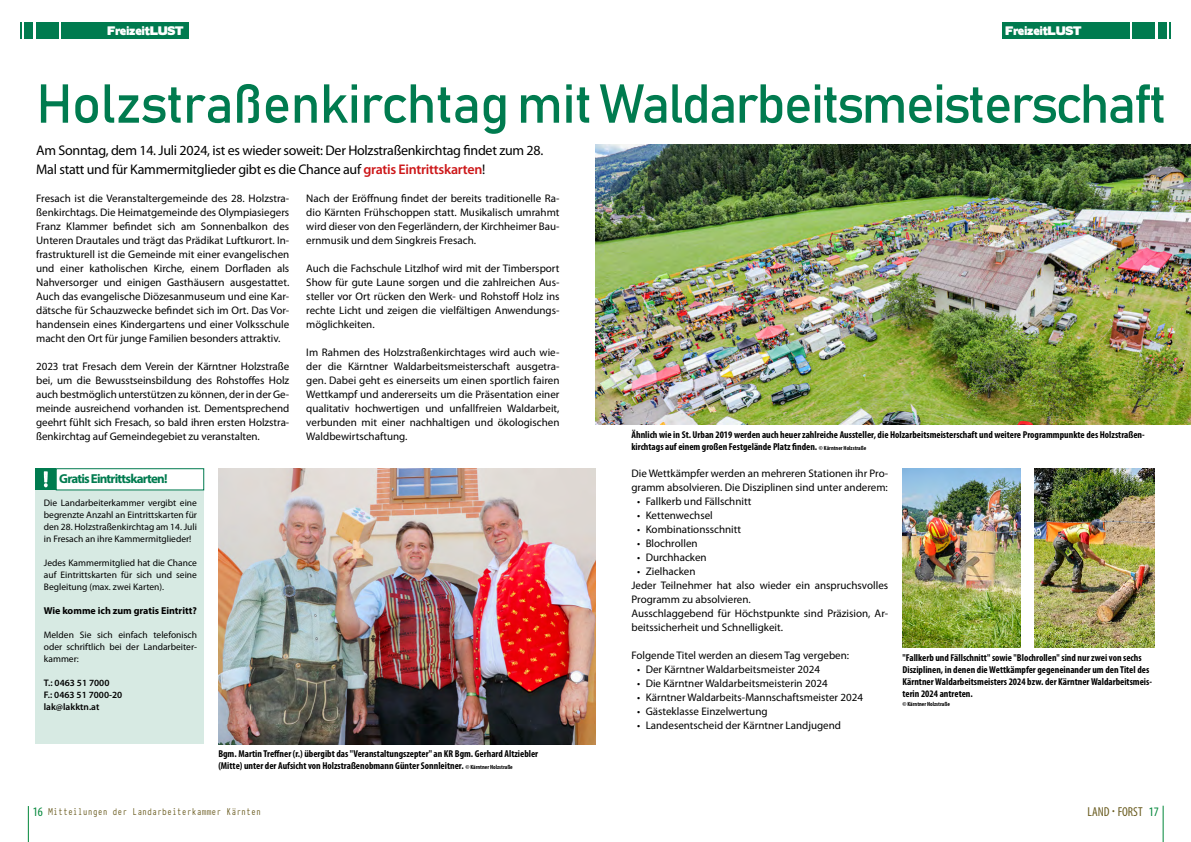
<style>
.page{position:relative;width:1191px;height:842px;background:#fff}
.page>*{position:absolute;margin:0;border:0;box-sizing:border-box;transform-origin:0 0}
.t1{font:54px "Bahnschrift";letter-spacing:-.04em;color:#007b4f}
.t2{font:14px/19px "Myriad Pro";letter-spacing:-.02em;color:#000}
.t3{font:700 13px "Myriad Pro";letter-spacing:-.06em;color:#007b4f}
.t4{font:condensed 13px "Myriad Pro";color:#6a5c20}
.t5{font:11px/14px "Myriad Pro";color:#000;text-align:justify}
.t6{font:11px "Typewriter Condensed";color:#6a5c20}
.t7{font:11px "Boris Black Bloxx";color:#fff}
.t8{font:700 condensed 10px/12px "Myriad Pro";color:#000}
.t9{font:700 10px "Myriad Pro";color:#000}
.t10{font:9.5px/12px "Myriad Pro";color:#000;text-align:justify}
.t11{font:600 9.5px/12px "Myriad Pro";color:#000}
.t12{font:700 condensed 6px "Myriad Pro";color:#000}
.s1{font-weight:600;color:#cd1719}
.s2{font-size:6px}
.s3{font-family:"Myriad Pro";font-stretch:condensed;font-size:13px;color:#008639}
.s4{color:#008639}
</style>
<div class="page">
<div style="left:1002px;top:22px;width:127px;height:17px;background:#007b4f"></div>
<div style="left:1132px;top:22px;width:23px;height:17px;background:#007b4f"></div>
<div style="left:1157px;top:22px;width:9px;height:17px;background:#007b4f"></div>
<svg style="left:1169px;top:22px;width:2px;height:17px"></svg>
<hr style="left:1162px;top:806px;width:1px;height:36px;background:#008639">
<div style="left:61px;top:22px;width:128px;height:17px;background:#007b4f"></div>
<div style="left:36px;top:22px;width:23px;height:17px;background:#007b4f"></div>
<div style="left:24px;top:22px;width:9px;height:17px;background:#007b4f"></div>
<svg style="left:20px;top:22px;width:2px;height:17px"></svg>
<hr style="left:28px;top:806px;width:1px;height:36px;background:#008639">
<img style="left:218px;top:469px;width:377px;height:275px">
<img style="left:595px;top:144px;width:596px;height:280px">
<div style="left:36px;top:490px;width:168px;height:254px;background:#d7eae3"></div>
<div style="left:36px;top:468px;width:20px;height:22px;background:#007b4f"></div>
<svg style="left:44px;top:471px;width:4px;height:16px"></svg>
<img style="left:902px;top:469px;width:118px;height:179px">
<img style="left:1034px;top:469px;width:121px;height:179px">
<div style="left:56px;top:468px;width:148px;height:22px;border:1px solid #007b4f"></div>
<p class="t7" style="left:107px;top:22px;width:78px">FreizeitLUST</p>
<p class="t7" style="left:1005px;top:22px;width:78px">FreizeitLUST</p>
<h1 class="t1" style="left:36px;top:70px;width:1132px">Holzstraßenkirchtag mit Waldarbeitsmeisterschaft</h1>
<p class="t2" style="left:36px;top:140px;width:509px">Am Sonntag, dem 14. Juli 2024, ist es wieder soweit: Der Holzstraßenkirchtag findet zum 28.<br>Mal statt und für Kammermitglieder gibt es die Chance auf <span class="s1">gratis Eintrittskarten</span>!</p>
<p class="t5" style="left:36px;top:191px;width:255px">Fresach ist die Veranstaltergemeinde des 28. Holzstra&shy;ßenkirchtags. Die Heimatgemeinde des Olympiasiegers Franz Klammer befindet sich am Sonnenbalkon des Unteren Drautales und trägt das Prädikat Luftkurort. In&shy;frastrukturell ist die Gemeinde mit einer evangelischen und einer katholischen Kirche, einem Dorfladen als Nahversorger und einigen Gasthäusern ausgestattet.<br>Auch das evangelische Diözesanmuseum und eine Kar&shy;dätsche für Schauzwecke befindet sich im Ort. Das Vor&shy;handensein eines Kindergartens und einer Volksschule macht den Ort für junge Familien besonders attraktiv.</p>
<p class="t5" style="left:36px;top:359px;width:255px">2023 trat Fresach dem Verein der Kärntner Holzstraße bei, um die Bewusstseinsbildung des Rohstoffes Holz auch bestmöglich unterstützen zu können, der in der Ge&shy;meinde ausreichend vorhanden ist. Dementsprechend geehrt fühlt sich Fresach, so bald ihren ersten Holzstra&shy;ßenkirchtag auf Gemeindegebiet zu veranstalten.</p>
<p class="t3" style="left:59px;top:470px;width:110px">Gratis Eintrittskarten!</p>
<p class="t10" style="left:44px;top:497px;width:155px">Die Landarbeiterkammer vergibt eine begrenzte Anzahl an Eintrittskarten für den 28. Holzstraßenkirchtag am 14. Juli in Fresach an ihre Kammermitglieder!</p>
<p class="t10" style="left:44px;top:557px;width:155px">Jedes Kammermitglied hat die Chance auf Eintrittskarten für sich und seine Begleitung (max. zwei Karten).</p>
<p class="t9" style="left:44px;top:604px;width:155px">Wie komme ich zum gratis Eintritt?</p>
<p class="t10" style="left:44px;top:629px;width:155px">Melden Sie sich einfach telefonisch oder schriftlich bei der Landarbeiter&shy;kammer:</p>
<p class="t11" style="left:44px;top:677px;width:80px">T.: 0463 51 7000<br>F.: 0463 51 7000-20 lak@lakktn.at</p>
<p class="t5" style="left:306px;top:191px;width:255px">Nach der Eröffnung findet der bereits traditionelle Ra&shy;dio Kärnten Frühschoppen statt. Musikalisch umrahmt wird dieser von den Fegerländern, der Kirchheimer Bau&shy;ernmusik und dem Singkreis Fresach.</p>
<p class="t5" style="left:306px;top:261px;width:255px">Auch die Fachschule Litzlhof wird mit der Timbersport Show für gute Laune sorgen und die zahlreichen Aus&shy;steller vor Ort rücken den Werk- und Rohstoff Holz ins rechte Licht und zeigen die vielfältigen Anwendungs&shy;möglichkeiten.</p>
<p class="t5" style="left:306px;top:345px;width:255px">Im Rahmen des Holzstraßenkirchtages wird auch wie&shy;der die Kärntner Waldarbeitsmeisterschaft ausgetra&shy;gen. Dabei geht es einerseits um einen sportlich fairen Wettkampf und andererseits um die Präsentation einer qualitativ hochwertigen und unfallfreien Waldarbeit, verbunden mit einer nachhaltigen und ökologischen Waldbewirtschaftung.</p>
<p class="t8" style="left:218px;top:748px;width:321px">Bgm. Martin Treffner (r.) übergibt das "Veranstaltungszepter" an KR Bgm. Gerhard Altziebler (Mitte) unter der Aufsicht von Holzstraßenobmann Günter Sonnleitner. <span class="s2">© Kärntner Holzstraße</span></p>
<p class="t6" style="left:33px;top:804px;width:230px"><span class="s3">16</span> Mitteilungen der Landarbeiterkammer Kärnten</p>
<p class="t8" style="left:631px;top:428px;width:515px">Ähnlich wie in St. Urban 2019 werden auch heuer zahlreiche Aussteller, die Holzarbeitsmeisterschaft und weitere Programmpunkte des Holzstraßen&shy;kirchtags auf einem großen Festgelände Platz finden. <span class="s2">© Kärntner Holzstraße</span></p>
<p class="t5" style="left:631px;top:466px;width:258px">Die Wettkämpfer werden an mehreren Stationen ihr Pro&shy;gramm absolvieren. Die Disziplinen sind unter anderem:</p>
<p class="t5" style="left:637px;top:494px;width:116px">• Fallkerb und Fällschnitt</p>
<p class="t5" style="left:637px;top:508px;width:77px">• Kettenwechsel</p>
<p class="t5" style="left:637px;top:522px;width:105px">• Kombinationsschnitt</p>
<p class="t5" style="left:637px;top:536px;width:62px">• Blochrollen</p>
<p class="t5" style="left:637px;top:550px;width:71px">• Durchhacken</p>
<p class="t5" style="left:631px;top:564px;width:258px;text-align:left;text-indent:6px">• Zielhacken<br>Jeder Teilnehmer hat also wieder ein anspruchsvolles Programm zu absolvieren.<br>Ausschlaggebend für Höchstpunkte sind Präzision, Ar&shy;beitssicherheit und Schnelligkeit.</p>
<p class="t5" style="left:631px;top:648px;width:219px">Folgende Titel werden an diesem Tag vergeben:</p>
<p class="t5" style="left:637px;top:662px;width:184px">• Der Kärntner Waldarbeitsmeister 2024</p>
<p class="t5" style="left:637px;top:676px;width:192px">• Die Kärntner Waldarbeitsmeisterin 2024</p>
<p class="t5" style="left:637px;top:690px;width:227px">• Kärntner Waldarbeits-Mannschaftsmeister 2024</p>
<p class="t5" style="left:637px;top:704px;width:132px">• Gästeklasse Einzelwertung</p>
<p class="t5" style="left:637px;top:718px;width:205px">• Landesentscheid der Kärntner Landjugend</p>
<p class="t8" style="left:902px;top:652px;width:251px">"Fallkerb und Fällschnitt" sowie "Blochrollen" sind nur zwei von sechs Disziplinen, in denen die Wettkämpfer gegeneinander um den Titel des Kärntner Waldarbeitsmeisters 2024 bzw. der Kärntner Waldarbeitsmeis&shy;terin 2024 antreten.</p>
<p class="t12" style="left:902px;top:700px;width:49px">© Kärntner Holzstraße</p>
<p class="t4" style="left:1087px;top:804px;width:73px">LAND FORST <span class="s4">17</span></p>
</div>
